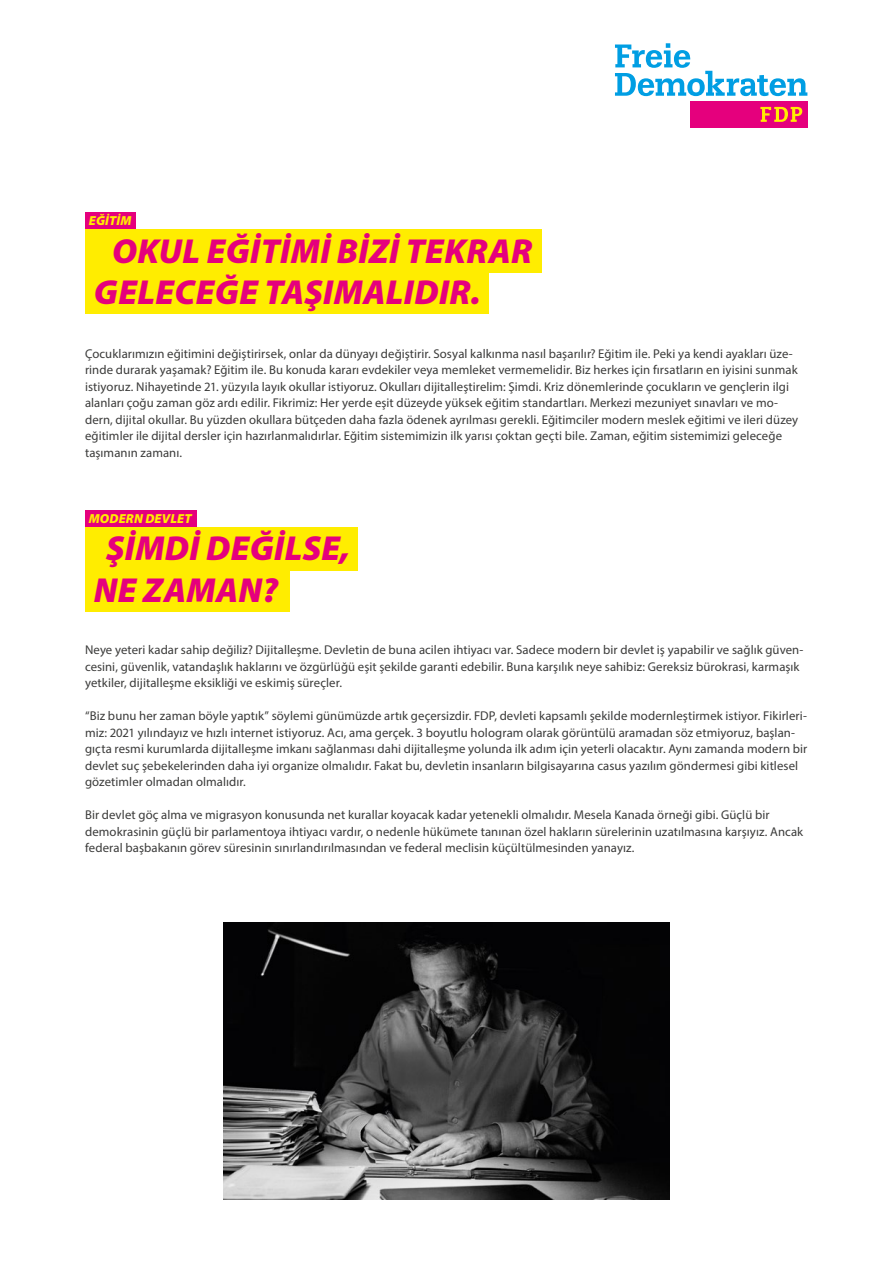
<style>
.page{position:relative;width:893px;height:1263px;background:#fff}
.page>*{position:absolute;margin:0;border:0;box-sizing:border-box;transform-origin:0 0}
.t1{font:italic 900 34.8px/41.1px "Myriad Pro";letter-spacing:.01em;color:#e5007d}
.t2{font:italic 900 13.2px "Myriad Pro";letter-spacing:.01em;color:#ffed00}
.t3{font:12.75px/16.5px "Myriad Pro";letter-spacing:.005em;color:#3b3b3a}
</style>
<div class="page">
<div style="left:85px;top:510px;width:111px;height:17px;background:#e5007d"></div>
<div style="left:85px;top:568px;width:204px;height:44px;background:#ffed00"></div>
<div style="left:85px;top:527px;width:273px;height:43px;background:#ffed00"></div>
<svg style="left:615px;top:43px;width:192px;height:53px"></svg>
<div style="left:690px;top:101px;width:117px;height:27px;background:#e5007d"></div>
<svg style="left:760px;top:107px;width:42px;height:15px"></svg>
<div style="left:85px;top:213px;width:50px;height:16px;background:#e5007d"></div>
<div style="left:85px;top:270px;width:403px;height:44px;background:#ffed00"></div>
<div style="left:85px;top:229px;width:457px;height:44px;background:#ffed00"></div>
<img style="left:223px;top:923px;width:447px;height:276px">
<p class="t2" style="left:89px;top:214px;width:44px">EĞİTİM</p>
<p class="t1" style="left:94px;top:231px;width:440px;text-indent:18px">OKUL EĞİTİMİ BİZİ TEKRAR<br>GELECEĞE TAŞIMALIDIR.</p>
<p class="t3" style="left:85px;top:345px;width:715px">Çocuklarımızın eğitimini değiştirirsek, onlar da dünyayı değiştirir. Sosyal kalkınma nasıl başarılır? Eğitim ile. Peki ya kendi ayakları üze&shy;rinde durarak yaşamak? Eğitim ile. Bu konuda kararı evdekiler veya memleket vermemelidir. Biz herkes için fırsatların en iyisini sunmak istiyoruz. Nihayetinde 21. yüzyıla layık okullar istiyoruz. Okulları dijitalleştirelim: Şimdi. Kriz dönemlerinde çocukların ve gençlerin ilgi alanları çoğu zaman göz ardı edilir. Fikrimiz: Her yerde eşit düzeyde yüksek eğitim standartları. Merkezi mezuniyet sınavları ve mo&shy;dern, dijital okullar. Bu yüzden okullara bütçeden daha fazla ödenek ayrılması gerekli. Eğitimciler modern meslek eğitimi ve ileri düzey eğitimler ile dijital dersler için hazırlanmalıdırlar. Eğitim sistemimizin ilk yarısı çoktan geçti bile. Zaman, eğitim sistemimizi geleceğe taşımanın zamanı.</p>
<p class="t2" style="left:89px;top:511px;width:104px">MODERN DEVLET</p>
<p class="t1" style="left:94px;top:529px;width:257px;text-indent:12px">ŞİMDİ DEĞİLSE,<br>NE ZAMAN?</p>
<p class="t3" style="left:85px;top:641px;width:720px">Neye yeteri kadar sahip değiliz? Dijitalleşme. Devletin de buna acilen ihtiyacı var. Sadece modern bir devlet iş yapabilir ve sağlık güven&shy;cesini, güvenlik, vatandaşlık haklarını ve özgürlüğü eşit şekilde garanti edebilir. Buna karşılık neye sahibiz: Gereksiz bürokrasi, karmaşık yetkiler, dijitalleşme eksikliği ve eskimiş süreçler.</p>
<p class="t3" style="left:85px;top:707px;width:724px">“Biz bunu her zaman böyle yaptık” söylemi günümüzde artık geçersizdir. FDP, devleti kapsamlı şekilde modernleştirmek istiyor. Fikirleri&shy;miz: 2021 yılındayız ve hızlı internet istiyoruz. Acı, ama gerçek. 3 boyutlu hologram olarak görüntülü aramadan söz etmiyoruz, başlan&shy;gıçta resmi kurumlarda dijitalleşme imkanı sağlanması dahi dijitalleşme yolunda ilk adım için yeterli olacaktır. Aynı zamanda modern bir devlet suç şebekelerinden daha iyi organize olmalıdır. Fakat bu, devletin insanların bilgisayarına casus yazılım göndermesi gibi kitlesel gözetimler olmadan olmalıdır.</p>
<p class="t3" style="left:85px;top:806px;width:720px">Bir devlet göç alma ve migrasyon konusunda net kurallar koyacak kadar yetenekli olmalıdır. Mesela Kanada örneği gibi. Güçlü bir demokrasinin güçlü bir parlamentoya ihtiyacı vardır, o nedenle hükümete tanınan özel hakların sürelerinin uzatılmasına karşıyız. Ancak federal başbakanın görev süresinin sınırlandırılmasından ve federal meclisin küçültülmesinden yanayız.</p>
</div>
